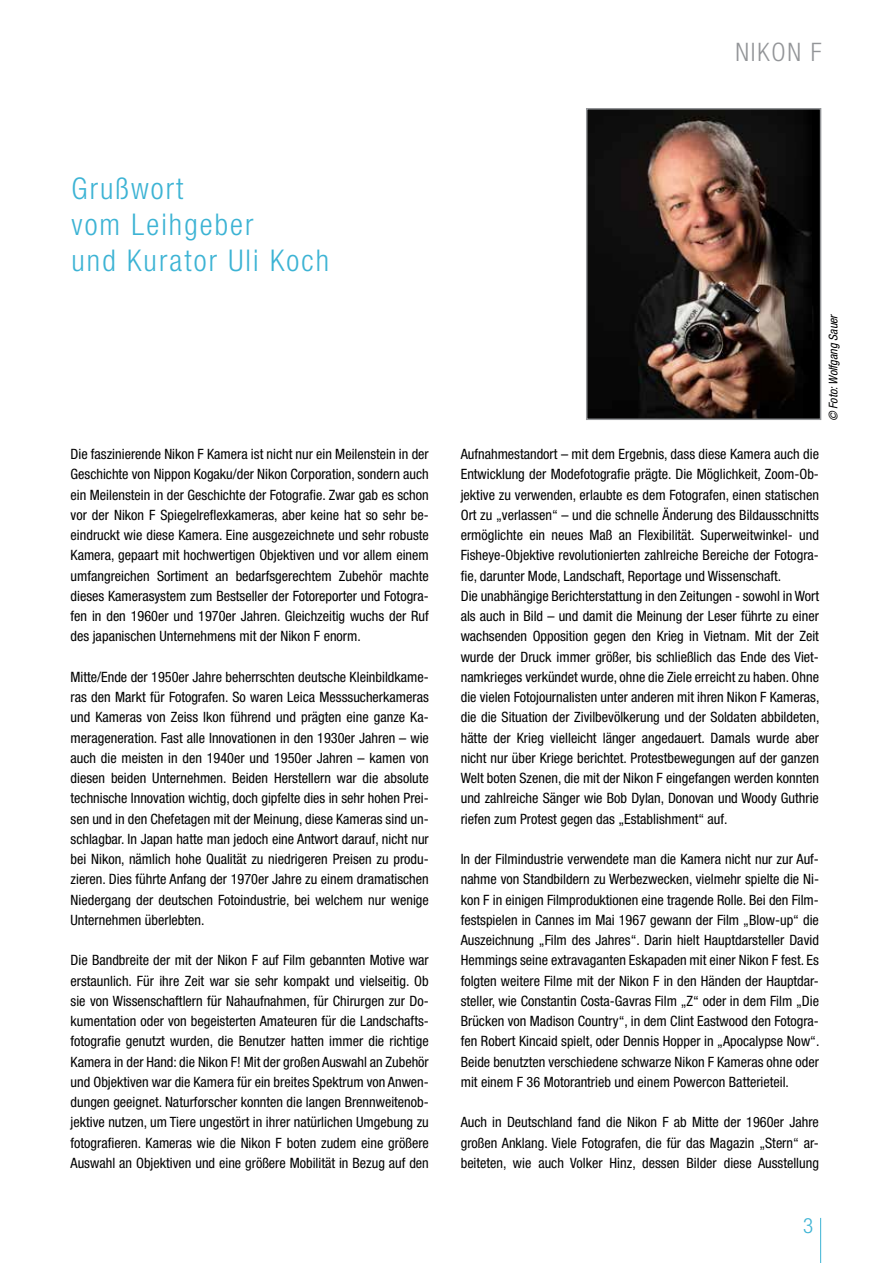
<style>
.page{position:relative;width:893px;height:1263px;background:#fff}
.page>*{position:absolute;margin:0;border:0;box-sizing:border-box;transform-origin:0 0}
.t1{font:300 condensed 30px/36px "Helvetica Neue";letter-spacing:.07em;color:#3cb3d4}
.t2{font:300 condensed 25.5px "Helvetica Neue";letter-spacing:.07em;color:#939598}
.t3{font:300 condensed 21px "Helvetica Neue";color:#3cb3d4}
.t4{font:condensed 14.25px/20.2px "Helvetica Neue";color:#000;text-align:justify}
.t5{font:italic condensed 12px "Helvetica Neue";color:#000}
</style>
<div class="page">
<hr style="left:820px;top:1218px;width:1px;height:45px;background:#3cb3d4">
<img style="left:589px;top:111px;width:229px;height:306px">
<div style="left:586px;top:108px;width:235px;height:312px;border:2px solid #939598"></div>
<h2 class="t2" style="left:735px;top:37px;width:88px">NIKON F</h2>
<h1 class="t1" style="left:72px;top:171px;width:259px">Grußwort<br>vom Leihgeber<br>und Kurator Uli Koch</h1>
<p class="t4" style="left:71px;top:444px;width:360px">Die faszinierende Nikon F Kamera ist nicht nur ein Meilenstein in der Geschichte von Nippon Kogaku/der Nikon Corporation, sondern auch ein Meilenstein in der Geschichte der Fotografie. Zwar gab es schon vor der Nikon F Spiegelreflexkameras, aber keine hat so sehr be&shy;eindruckt wie diese Kamera. Eine ausgezeichnete und sehr robuste Kamera, gepaart mit hochwertigen Objektiven und vor allem einem umfangreichen Sortiment an bedarfsgerechtem Zubehör machte dieses Kamerasystem zum Bestseller der Fotoreporter und Fotogra&shy;fen in den 1960er und 1970er Jahren. Gleichzeitig wuchs der Ruf des japanischen Unternehmens mit der Nikon F enorm.</p>
<p class="t4" style="left:71px;top:666px;width:360px">Mitte/Ende der 1950er Jahre beherrschten deutsche Kleinbildkame&shy;ras den Markt für Fotografen. So waren Leica Messsucherkameras und Kameras von Zeiss Ikon führend und prägten eine ganze Ka&shy;merageneration. Fast alle Innovationen in den 1930er Jahren – wie auch die meisten in den 1940er und 1950er Jahren – kamen von diesen beiden Unternehmen. Beiden Herstellern war die absolute technische Innovation wichtig, doch gipfelte dies in sehr hohen Prei&shy;sen und in den Chefetagen mit der Meinung, diese Kameras sind un&shy;schlagbar. In Japan hatte man jedoch eine Antwort darauf, nicht nur bei Nikon, nämlich hohe Qualität zu niedrigeren Preisen zu produ&shy;zieren. Dies führte Anfang der 1970er Jahre zu einem dramatischen Niedergang der deutschen Fotoindustrie, bei welchem nur wenige Unternehmen überlebten.</p>
<p class="t4" style="left:71px;top:950px;width:360px">Die Bandbreite der mit der Nikon F auf Film gebannten Motive war erstaunlich. Für ihre Zeit war sie sehr kompakt und vielseitig. Ob sie von Wissenschaftlern für Nahaufnahmen, für Chirurgen zur Do&shy;kumentation oder von begeisterten Amateuren für die Landschafts&shy;fotografie genutzt wurden, die Benutzer hatten immer die richtige Kamera in der Hand: die Nikon F! Mit der großen Auswahl an Zubehör und Objektiven war die Kamera für ein breites Spektrum von Anwen&shy;dungen geeignet. Naturforscher konnten die langen Brennweitenob&shy;jektive nutzen, um Tiere ungestört in ihrer natürlichen Umgebung zu fotografieren. Kameras wie die Nikon F boten zudem eine größere Auswahl an Objektiven und eine größere Mobilität in Bezug auf den</p>
<p class="t5" style="left:826px;top:421px;width:109px;rotate:-90deg">© Foto: Wolfgang Sauer</p>
<p class="t4" style="left:461px;top:444px;width:360px;text-align:left">Aufnahmestandort – mit dem Ergebnis, dass diese Kamera auch die Entwicklung der Modefotografie prägte. Die Möglichkeit, Zoom-Ob&shy;jektive zu verwenden, erlaubte es dem Fotografen, einen statischen Ort zu „verlassen“ – und die schnelle Änderung des Bildausschnitts ermöglichte ein neues Maß an Flexibilität. Superweitwinkel- und Fisheye-Objektive revolutionierten zahlreiche Bereiche der Fotogra&shy;fie, darunter Mode, Landschaft, Reportage und Wissenschaft.<br>Die unabhängige Berichterstattung in den Zeitungen - sowohl in Wort als auch in Bild – und damit die Meinung der Leser führte zu einer wachsenden Opposition gegen den Krieg in Vietnam. Mit der Zeit wurde der Druck immer größer, bis schließlich das Ende des Viet&shy;namkrieges verkündet wurde, ohne die Ziele erreicht zu haben. Ohne die vielen Fotojournalisten unter anderen mit ihren Nikon F Kameras, die die Situation der Zivilbevölkerung und der Soldaten abbildeten, hätte der Krieg vielleicht länger angedauert. Damals wurde aber nicht nur über Kriege berichtet. Protestbewegungen auf der ganzen Welt boten Szenen, die mit der Nikon F eingefangen werden konnten und zahlreiche Sänger wie Bob Dylan, Donovan und Woody Guthrie riefen zum Protest gegen das „Establishment“ auf.</p>
<p class="t4" style="left:461px;top:849px;width:360px">In der Filmindustrie verwendete man die Kamera nicht nur zur Auf&shy;nahme von Standbildern zu Werbezwecken, vielmehr spielte die Ni&shy;kon F in einigen Filmproduktionen eine tragende Rolle. Bei den Film&shy;festspielen in Cannes im Mai 1967 gewann der Film „Blow-up“ die Auszeichnung „Film des Jahres“. Darin hielt Hauptdarsteller David Hemmings seine extravaganten Eskapaden mit einer Nikon F fest. Es folgten weitere Filme mit der Nikon F in den Händen der Hauptdar&shy;steller, wie Constantin Costa-Gavras Film „Z“ oder in dem Film „Die Brücken von Madison Country“, in dem Clint Eastwood den Fotogra&shy;fen Robert Kincaid spielt, oder Dennis Hopper in „Apocalypse Now“.<br>Beide benutzten verschiedene schwarze Nikon F Kameras ohne oder mit einem F 36 Motorantrieb und einem Powercon Batterieteil.</p>
<p class="t4" style="left:461px;top:1112px;width:360px">Auch in Deutschland fand die Nikon F ab Mitte der 1960er Jahre großen Anklang. Viele Fotografen, die für das Magazin „Stern“ ar&shy;beiteten, wie auch Volker Hinz, dessen Bilder diese Ausstellung</p>
<h3 class="t3" style="left:803px;top:1213px;width:12px">3</h3>
</div>
